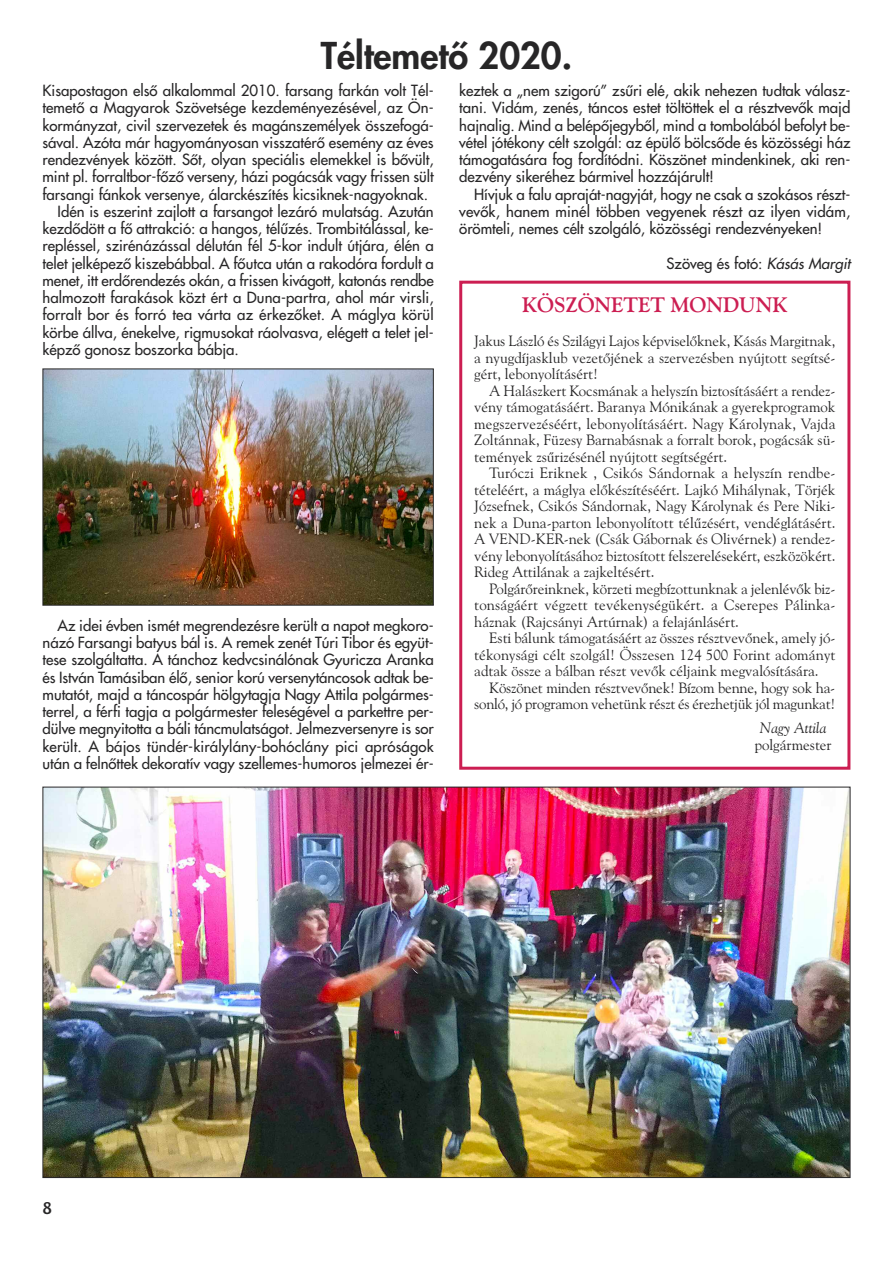
<style>
.page{position:relative;width:893px;height:1263px;background:#fff}
.page>*{position:absolute;margin:0;border:0;box-sizing:border-box;transform-origin:0 0}
.t1{font:700 36px "H Futura 2";color:#272627}
.t2{font:21px "H Goudy Old Style BT Bold";color:#cc1e52}
.t3{font:700 18px "Candara";color:#272627}
.t4{font:15px/17.2px "H Futura 2";color:#272627;text-align:justify}
.t5{font:15px/16.5px "H Goudy Old Style BT";color:#272627;text-align:justify}
.t6{font:15px "H Goudy Old Style BT Italic";color:#272627}
.s1{font-style:italic}
</style>
<div class="page">
<img style="left:45px;top:789px;width:803px;height:387px">
<img style="left:45px;top:370px;width:387px;height:234px">
<div style="left:43px;top:368px;width:391px;height:238px;border:1px solid #272627"></div>
<div style="left:459px;top:281px;width:391px;height:489px;border:3px solid #cc1e52"></div>
<h1 class="t1" style="left:321px;top:32px;width:253px">Téltemető 2020.</h1>
<p class="t4" style="left:43px;top:82px;width:393px">Kisapostagon első alkalommal 2010. farsang farkán volt Tél-</p>
<p class="t4" style="left:43px;top:99px;width:393px">temető a Magyarok Szövetsége kezdeményezésével, az Ön-</p>
<p class="t4" style="left:43px;top:116px;width:393px">kormányzat, civil szervezetek és magánszemélyek összefogá-</p>
<p class="t4" style="left:43px;top:133px;width:393px">sával. Azóta már hagyományosan visszatérő esemény az éves</p>
<p class="t4" style="left:43px;top:151px;width:393px">rendezvények között. Sőt, olyan speciális elemekkel is bővült,</p>
<p class="t4" style="left:43px;top:168px;width:393px">mint pl. forraltbor-főző verseny, házi pogácsák vagy frissen sült</p>
<p class="t4" style="left:43px;top:185px;width:387px">farsangi fánkok versenye, álarckészítés kicsiknek-nagyoknak.</p>
<p class="t4" style="left:58px;top:202px;width:378px">Idén is eszerint zajlott a farsangot lezáró mulatság. Azután</p>
<p class="t4" style="left:43px;top:220px;width:393px">kezdődött a fő attrakció: a hangos, télűzés. Trombitálással, ke-</p>
<p class="t4" style="left:43px;top:237px;width:393px">repléssel, szirénázással délután fél 5-kor indult útjára, élén a</p>
<p class="t4" style="left:43px;top:254px;width:393px">telet jelképező kiszebábbal. A főutca után a rakodóra fordult a</p>
<p class="t4" style="left:43px;top:271px;width:393px">menet, itt erdőrendezés okán, a frissen kivágott, katonás rendbe</p>
<p class="t4" style="left:43px;top:289px;width:393px">halmozott farakások közt ért a Duna-partra, ahol már virsli,</p>
<p class="t4" style="left:43px;top:306px;width:393px">forralt bor és forró tea várta az érkezőket. A máglya körül</p>
<p class="t4" style="left:43px;top:323px;width:393px">körbe állva, énekelve, rigmusokat ráolvasva, elégett a telet jel-</p>
<p class="t4" style="left:43px;top:340px;width:198px">képző gonosz boszorka bábja.</p>
<p class="t4" style="left:43px;top:616px;width:393px;text-indent:15px">Az idei évben ismét megrendezésre került a napot megkoro&shy;názó Farsangi batyus bál is. A remek zenét Túri Tibor és együt&shy;tese szolgáltatta. A tánchoz kedvcsinálónak Gyuricza Aranka és István Tamásiban élő, senior korú versenytáncosok adtak be&shy;mutatót, majd a táncospár hölgytagja Nagy Attila polgármes&shy;terrel, a férfi tagja a polgármester feleségével a parkettre per&shy;dülve megnyitotta a báli táncmulatságot. Jelmezversenyre is sor került. A bájos tündér-királylány-bohóclány pici apróságok után a felnőttek dekoratív vagy szellemes-humoros jelmezei ér-</p>
<p class="t4" style="left:459px;top:82px;width:393px">keztek a „nem szigorú” zsűri elé, akik nehezen tudtak válasz&shy;tani. Vidám, zenés, táncos estet töltöttek el a résztvevők majd hajnalig. Mind a belépőjegyből, mind a tombolából befolyt be&shy;vétel jótékony célt szolgál: az épülő bölcsőde és közösségi ház támogatására fog fordítódni. Köszönet mindenkinek, aki ren&shy;dezvény sikeréhez bármivel hozzájárult!</p>
<p class="t4" style="left:459px;top:185px;width:393px;text-indent:15px">Hívjuk a falu apraját-nagyját, hogy ne csak a szokásos részt&shy;vevők, hanem minél többen vegyenek részt az ilyen vidám, örömteli, nemes célt szolgáló, közösségi rendezvényeken!</p>
<p class="t4" style="left:667px;top:254px;width:185px">Szöveg és fotó: <span class="s1">Kásás Margit</span></p>
<h2 class="t2" style="left:522px;top:292px;width:267px">KÖSZÖNETET MONDUNK</h2>
<p class="t5" style="left:474px;top:333px;width:363px">Jakus László és Szilágyi Lajos képviselőknek, Kásás Margitnak, a nyugdíjasklub vezetőjének a szervezésben nyújtott segítsé&shy;gért, lebonyolításért!</p>
<p class="t5" style="left:474px;top:382px;width:363px;text-indent:15px">A Halászkert Kocsmának a helyszín biztosításáért a rendez&shy;vény támogatásáért. Baranya Mónikának a gyerekprogramok megszervezéséért, lebonyolításáért. Nagy Károlynak, Vajda Zoltánnak, Füzesy Barnabásnak a forralt borok, pogácsák sü&shy;temények zsűrizésénél nyújtott segítségért.</p>
<p class="t5" style="left:474px;top:465px;width:363px;text-indent:15px">Turóczi Eriknek , Csikós Sándornak a helyszín rendbe&shy;tételéért, a máglya előkészítéséért. Lajkó Mihálynak, Törjék Józsefnek, Csikós Sándornak, Nagy Károlynak és Pere Niki&shy;nek a Duna-parton lebonyolított télűzésért, vendéglátásért.<br>A VEND-KER-nek (Csák Gábornak és Olivérnek) a rendez&shy;vény lebonyolításához biztosított felszerelésekért, eszközökért.<br>Rideg Attilának a zajkeltésért.</p>
<p class="t5" style="left:474px;top:580px;width:363px;text-indent:15px">Polgárőreinknek, körzeti megbízottunknak a jelenlévők biz&shy;tonságáért végzett tevékenységükért. a Cserepes Pálinka&shy;háznak (Rajcsányi Artúrnak) a felajánlásért.</p>
<p class="t5" style="left:474px;top:630px;width:363px;text-indent:15px">Esti bálunk támogatásáért az összes résztvevőnek, amely jó&shy;tékonysági célt szolgál! Összesen 124 500 Forint adományt adtak össze a bálban részt vevők céljaink megvalósítására.</p>
<p class="t5" style="left:474px;top:679px;width:363px;text-align:right">Köszönet minden résztvevőnek! Bízom benne, hogy sok ha&shy;sonló, jó programon vehetünk részt és érezhetjük jól magunkat!</p>
<p class="t6" style="left:760px;top:719px;width:68px">Nagy Attila</p>
<p class="t5" style="left:755px;top:736px;width:78px">polgármester</p>
<p class="t3" style="left:43px;top:1197px;width:11px">8</p>
</div>
